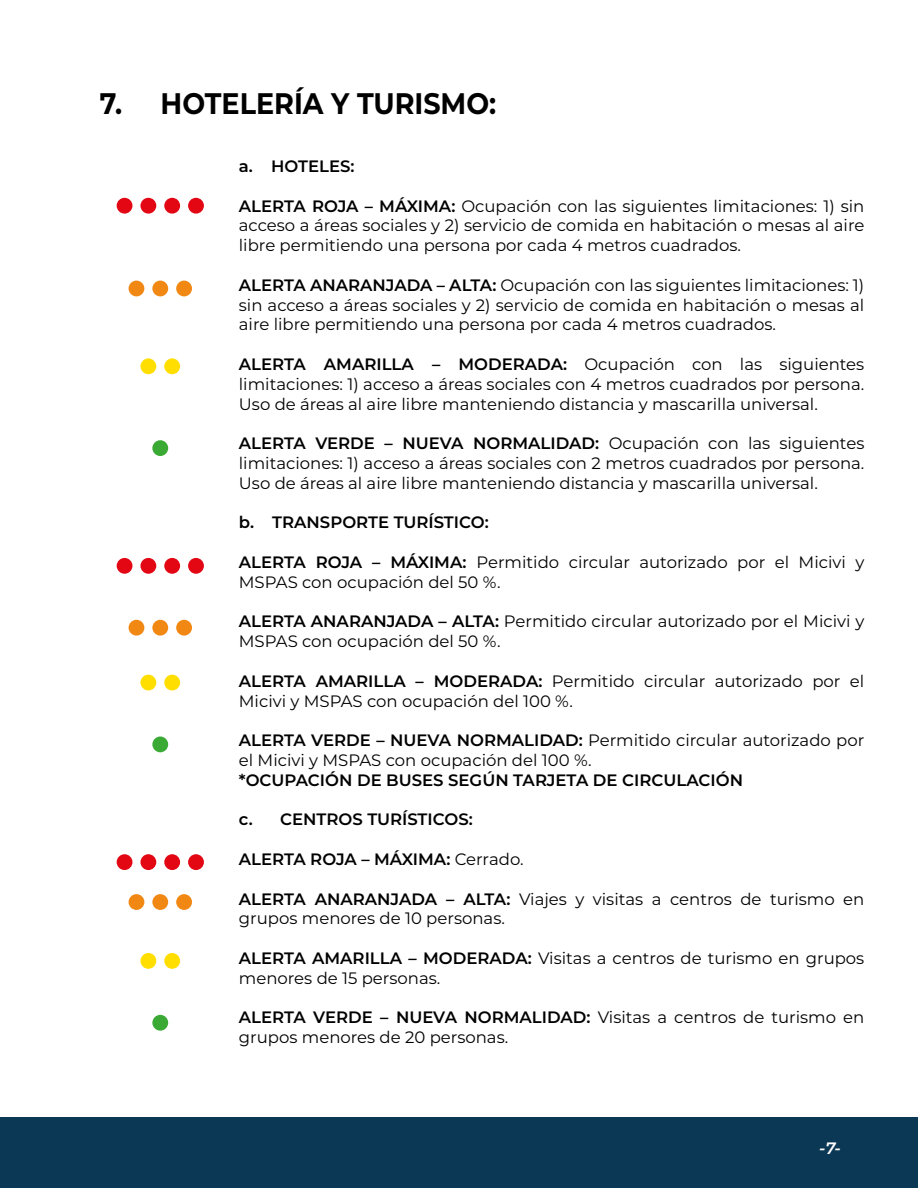
<style>
.page{position:relative;width:918px;height:1188px;background:#fff}
.page>*{position:absolute;margin:0;border:0;box-sizing:border-box;transform-origin:0 0}
.t1{font:700 29.7px "Montserrat";color:#000;scale:.91 1}
.t2{font:16.5px/19.8px "Montserrat";color:#000}
.t3{font:600 16.5px "Montserrat";color:#000}
.t4{font:italic 600 16.5px "Montserrat";color:#fff}
.s1{font-weight:600}
.s2{font-weight:400}
</style>
<div class="page">
<div style="left:0;top:1117px;width:918px;height:71px;background:#0a3855"></div>
<div style="left:152px;top:440px;width:16px;height:16px;background:#3aaa35;border-radius:50%"></div>
<div style="left:140px;top:358px;width:16px;height:16px;background:#ffde00;border-radius:50%"></div>
<div style="left:164px;top:358px;width:16px;height:16px;background:#ffde00;border-radius:50%"></div>
<div style="left:117px;top:198px;width:15px;height:16px;background:#e30613;border-radius:50%"></div>
<div style="left:140px;top:198px;width:16px;height:16px;background:#e30613;border-radius:50%"></div>
<div style="left:164px;top:198px;width:16px;height:16px;background:#e30613;border-radius:50%"></div>
<div style="left:188px;top:198px;width:16px;height:16px;background:#e30613;border-radius:50%"></div>
<div style="left:129px;top:281px;width:15px;height:15px;background:#f28814;border-radius:50%"></div>
<div style="left:152px;top:281px;width:16px;height:15px;background:#f28814;border-radius:50%"></div>
<div style="left:176px;top:281px;width:16px;height:15px;background:#f28814;border-radius:50%"></div>
<div style="left:152px;top:737px;width:16px;height:15px;background:#3aaa35;border-radius:50%"></div>
<div style="left:140px;top:675px;width:16px;height:15px;background:#ffde00;border-radius:50%"></div>
<div style="left:164px;top:675px;width:16px;height:15px;background:#ffde00;border-radius:50%"></div>
<div style="left:117px;top:558px;width:15px;height:16px;background:#e30613;border-radius:50%"></div>
<div style="left:140px;top:558px;width:16px;height:16px;background:#e30613;border-radius:50%"></div>
<div style="left:164px;top:558px;width:16px;height:16px;background:#e30613;border-radius:50%"></div>
<div style="left:188px;top:558px;width:16px;height:16px;background:#e30613;border-radius:50%"></div>
<div style="left:129px;top:620px;width:15px;height:16px;background:#f28814;border-radius:50%"></div>
<div style="left:152px;top:620px;width:16px;height:16px;background:#f28814;border-radius:50%"></div>
<div style="left:176px;top:620px;width:16px;height:16px;background:#f28814;border-radius:50%"></div>
<div style="left:152px;top:1015px;width:16px;height:16px;background:#3aaa35;border-radius:50%"></div>
<div style="left:140px;top:953px;width:16px;height:16px;background:#ffde00;border-radius:50%"></div>
<div style="left:164px;top:953px;width:16px;height:16px;background:#ffde00;border-radius:50%"></div>
<div style="left:117px;top:854px;width:15px;height:16px;background:#e30613;border-radius:50%"></div>
<div style="left:140px;top:854px;width:16px;height:16px;background:#e30613;border-radius:50%"></div>
<div style="left:164px;top:854px;width:16px;height:16px;background:#e30613;border-radius:50%"></div>
<div style="left:188px;top:854px;width:16px;height:16px;background:#e30613;border-radius:50%"></div>
<div style="left:129px;top:894px;width:15px;height:16px;background:#f28814;border-radius:50%"></div>
<div style="left:152px;top:894px;width:16px;height:16px;background:#f28814;border-radius:50%"></div>
<div style="left:176px;top:894px;width:16px;height:16px;background:#f28814;border-radius:50%"></div>
<h1 class="t1" style="left:100px;top:82px;width:437px">7. HOTELERÍA Y TURISMO:</h1>
<p class="t3" style="left:239px;top:154px;width:117px">a. HOTELES:</p>
<p class="t2" style="left:239px;top:195px;width:627px;text-align:justify"><span class="s1">ALERTA ROJA – MÁXIMA:</span> Ocupación con las siguientes limitaciones: 1) sin acceso a áreas sociales y 2) servicio de comida en habitación o mesas al aire libre permitiendo una persona por cada 4 metros cuadrados.</p>
<p class="t2" style="left:239px;top:274px;width:627px;text-align:justify"><span class="s1">ALERTA ANARANJADA – ALTA:</span> Ocupación con las siguientes limitaciones: 1) sin acceso a áreas sociales y 2) servicio de comida en habitación o mesas al aire libre permitiendo una persona por cada 4 metros cuadrados.</p>
<p class="t2" style="left:239px;top:354px;width:627px;text-align:justify"><span class="s1">ALERTA AMARILLA – MODERADA:</span> Ocupación con las siguientes limitaciones: 1) acceso a áreas sociales con 4 metros cuadrados por persona.<br>Uso de áreas al aire libre manteniendo distancia y mascarilla universal.</p>
<p class="t2" style="left:239px;top:433px;width:627px;text-align:justify"><span class="s1">ALERTA VERDE – NUEVA NORMALIDAD:</span> Ocupación con las siguientes limitaciones: 1) acceso a áreas sociales con 2 metros cuadrados por persona.<br>Uso de áreas al aire libre manteniendo distancia y mascarilla universal.</p>
<p class="t3" style="left:239px;top:511px;width:251px">b. TRANSPORTE TURÍSTICO:</p>
<p class="t2" style="left:239px;top:552px;width:627px"><span class="s1">ALERTA ROJA – MÁXIMA:</span> Permitido circular autorizado por el Micivi y<br>MSPAS con ocupación del 50 %.</p>
<p class="t2" style="left:239px;top:611px;width:627px"><span class="s1">ALERTA ANARANJADA – ALTA:</span> Permitido circular autorizado por el Micivi y<br>MSPAS con ocupación del 50 %.</p>
<p class="t2" style="left:239px;top:670px;width:627px"><span class="s1">ALERTA AMARILLA – MODERADA:</span> Permitido circular autorizado por el<br>Micivi y MSPAS con ocupación del 100 %.</p>
<p class="t2" style="left:239px;top:730px;width:627px"><span class="s1">ALERTA VERDE – NUEVA NORMALIDAD:</span> Permitido circular autorizado por el Micivi y MSPAS con ocupación del 100 %.</p>
<p class="t3" style="left:239px;top:768px;width:506px">*OCUPACIÓN DE BUSES SEGÚN TARJETA DE CIRCULACIÓN</p>
<p class="t3" style="left:239px;top:808px;width:235px">c. CENTROS TURÍSTICOS:</p>
<p class="t3" style="left:239px;top:847px;width:286px">ALERTA ROJA – MÁXIMA: <span class="s2">Cerrado.</span></p>
<p class="t2" style="left:239px;top:888px;width:627px"><span class="s1">ALERTA ANARANJADA – ALTA:</span> Viajes y visitas a centros de turismo en grupos menores de 10 personas.</p>
<p class="t2" style="left:239px;top:948px;width:627px"><span class="s1">ALERTA AMARILLA – MODERADA:</span> Visitas a centros de turismo en grupos menores de 15 personas.</p>
<p class="t2" style="left:239px;top:1007px;width:627px"><span class="s1">ALERTA VERDE – NUEVA NORMALIDAD:</span> Visitas a centros de turismo en grupos menores de 20 personas.</p>
<p class="t4" style="left:819px;top:1137px;width:23px">-7-</p>
</div>
